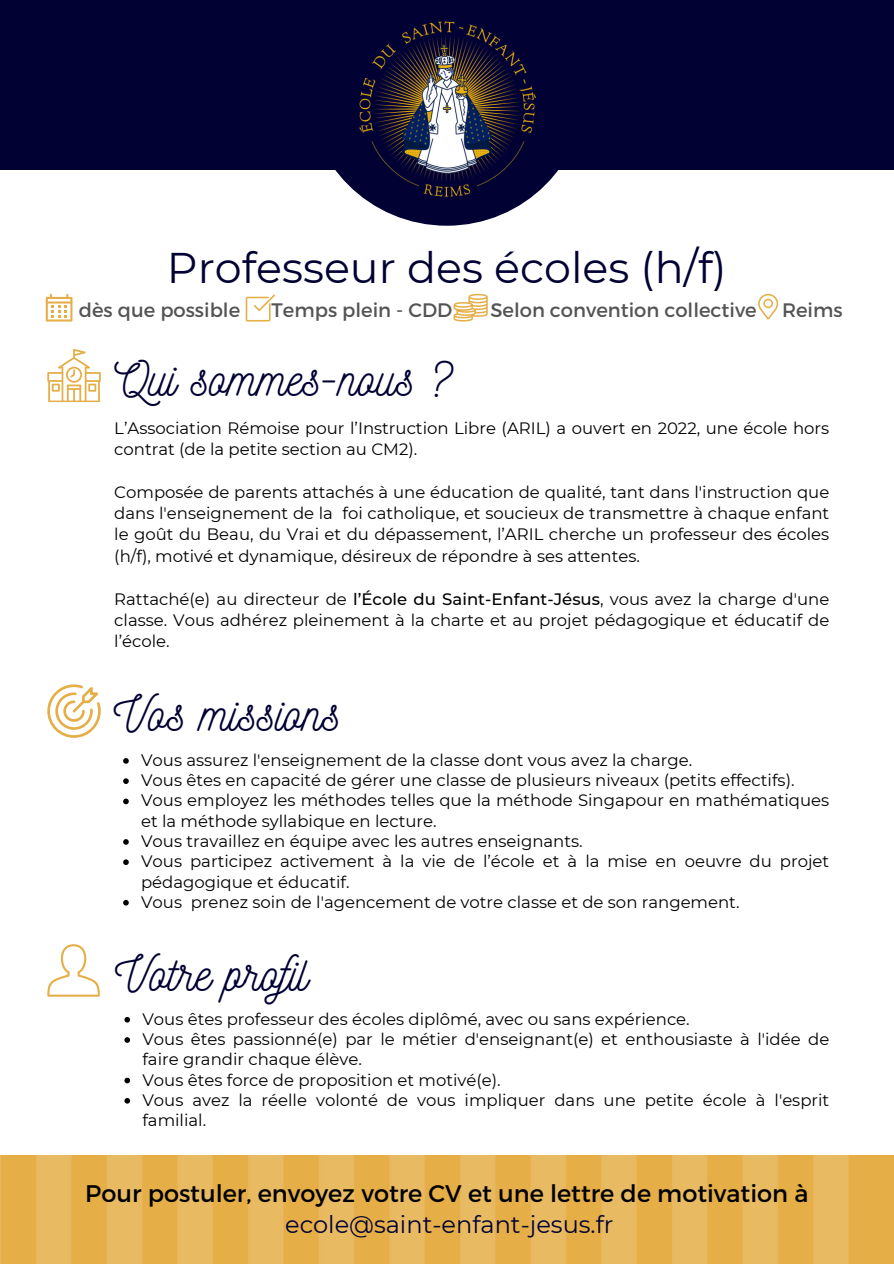
<style>
.page{position:relative;width:894px;height:1264px;background:#fff}
.page>*{position:absolute;margin:0;border:0;box-sizing:border-box;transform-origin:0 0}
.t1{font:48px "Nickainley";color:#020134}
.t2{font:42.75px "Montserrat";color:#020134}
.t3{font:24px "Montserrat";color:#000}
.t4{font:24px "Montserrat";color:#020134}
.t5{font:19.5px "Montserrat";color:#545454}
.t6{font:16.5px/21.3px "Montserrat";color:#000}
.s1{font-weight:500}
</style>
<div class="page">
<div style="left:0;top:1155px;width:893px;height:108px;background:#e5ae47"></div>
<img style="left:0;top:1155px;width:848px;height:108px">
<svg style="left:46px;top:294px;width:26px;height:27px"></svg>
<svg style="left:245px;top:294px;width:30px;height:27px"></svg>
<svg style="left:47px;top:684px;width:53px;height:53px"></svg>
<svg style="left:47px;top:349px;width:53px;height:53px"></svg>
<svg style="left:758px;top:294px;width:20px;height:25px"></svg>
<svg style="left:47px;top:944px;width:53px;height:52px"></svg>
<svg style="left:453px;top:294px;width:34px;height:27px"></svg>
<svg style="left:123px;top:758px;width:6px;height:5px"></svg>
<svg style="left:123px;top:778px;width:6px;height:6px"></svg>
<svg style="left:123px;top:798px;width:6px;height:6px"></svg>
<svg style="left:123px;top:839px;width:6px;height:5px"></svg>
<svg style="left:123px;top:859px;width:6px;height:6px"></svg>
<svg style="left:123px;top:899px;width:6px;height:6px"></svg>
<svg style="left:124px;top:1017px;width:6px;height:5px"></svg>
<svg style="left:124px;top:1037px;width:6px;height:5px"></svg>
<svg style="left:124px;top:1077px;width:6px;height:6px"></svg>
<svg style="left:124px;top:1098px;width:6px;height:5px"></svg>
<div style="left:0;top:0;width:893px;height:170px;background:#020134"></div>
<svg style="left:335px;top:170px;width:224px;height:56px"></svg>
<img style="left:351px;top:21px;width:191px;height:183px">
<h2 class="t2" style="left:167px;top:242px;width:561px">Professeur des écoles (h/f)</h2>
<h4 class="t5" style="left:79px;top:297px;width:163px">dès que possible</h4>
<h4 class="t5" style="left:271px;top:297px;width:182px">Temps plein - CDD</h4>
<p class="t5" style="left:781px;top:297px;width:62px">Reims</p>
<p class="t5" style="left:490px;top:297px;width:268px">Selon convention collective</p>
<p class="t1" style="left:114px;top:348px;width:338px">Qui sommes-nous ?</p>
<p class="t6" style="left:114px;top:417px;width:716px">L’Association Rémoise pour l’Instruction Libre (ARIL) a ouvert en 2022, une école hors contrat (de la petite section au CM2).</p>
<p class="t6" style="left:114px;top:481px;width:716px;text-align:justify">Composée de parents attachés à une éducation de qualité, tant dans l'instruction que dans l'enseignement de la foi catholique, et soucieux de transmettre à chaque enfant le goût du Beau, du Vrai et du dépassement, l’ARIL cherche un professeur des écoles (h/f), motivé et dynamique, désireux de répondre à ses attentes.</p>
<p class="t6" style="left:114px;top:588px;width:716px;text-align:justify">Rattaché(e) au directeur de <span class="s1">l’École du Saint-Enfant-Jésus</span>, vous avez la charge d'une classe. Vous adhérez pleinement à la charte et au projet pédagogique et éducatif de l’école.</p>
<h4 class="t1" style="left:114px;top:683px;width:228px">Vos missions</h4>
<p class="t6" style="left:141px;top:749px;width:552px">Vous assurez l'enseignement de la classe dont vous avez la charge.</p>
<p class="t6" style="left:141px;top:769px;width:655px">Vous êtes en capacité de gérer une classe de plusieurs niveaux (petits effectifs).</p>
<p class="t6" style="left:141px;top:790px;width:689px;line-height:20.2px">Vous employez les méthodes telles que la méthode Singapour en mathématiques et la méthode syllabique en lecture.</p>
<h1 class="t6" style="left:141px;top:830px;width:443px">Vous travaillez en équipe avec les autres enseignants.</h1>
<p class="t6" style="left:141px;top:851px;width:689px;line-height:20.2px">Vous participez activement à la vie de l’école et à la mise en oeuvre du projet pédagogique et éducatif.</p>
<p class="t6" style="left:141px;top:891px;width:599px">Vous prenez soin de l'agencement de votre classe et de son rangement.</p>
<p class="t1" style="left:115px;top:943px;width:201px">Votre profil</p>
<p class="t6" style="left:142px;top:1008px;width:548px">Vous êtes professeur des écoles diplômé, avec ou sans expérience.</p>
<p class="t6" style="left:142px;top:1029px;width:688px;line-height:20.2px">Vous êtes passionné(e) par le métier d'enseignant(e) et enthousiaste à l'idée de faire grandir chaque élève.</p>
<p class="t6" style="left:142px;top:1068px;width:360px">Vous êtes force de proposition et motivé(e).</p>
<p class="t6" style="left:142px;top:1089px;width:688px;line-height:20.2px">Vous avez la réelle volonté de vous impliquer dans une petite école à l'esprit familial.</p>
<p class="t3" style="left:85px;top:1177px;width:724px">Pour postuler, envoyez votre CV et une lettre de motivation à</p>
<h4 class="t4" style="left:285px;top:1209px;width:329px">ecole@saint-enfant-jesus.fr</h4>
</div>
